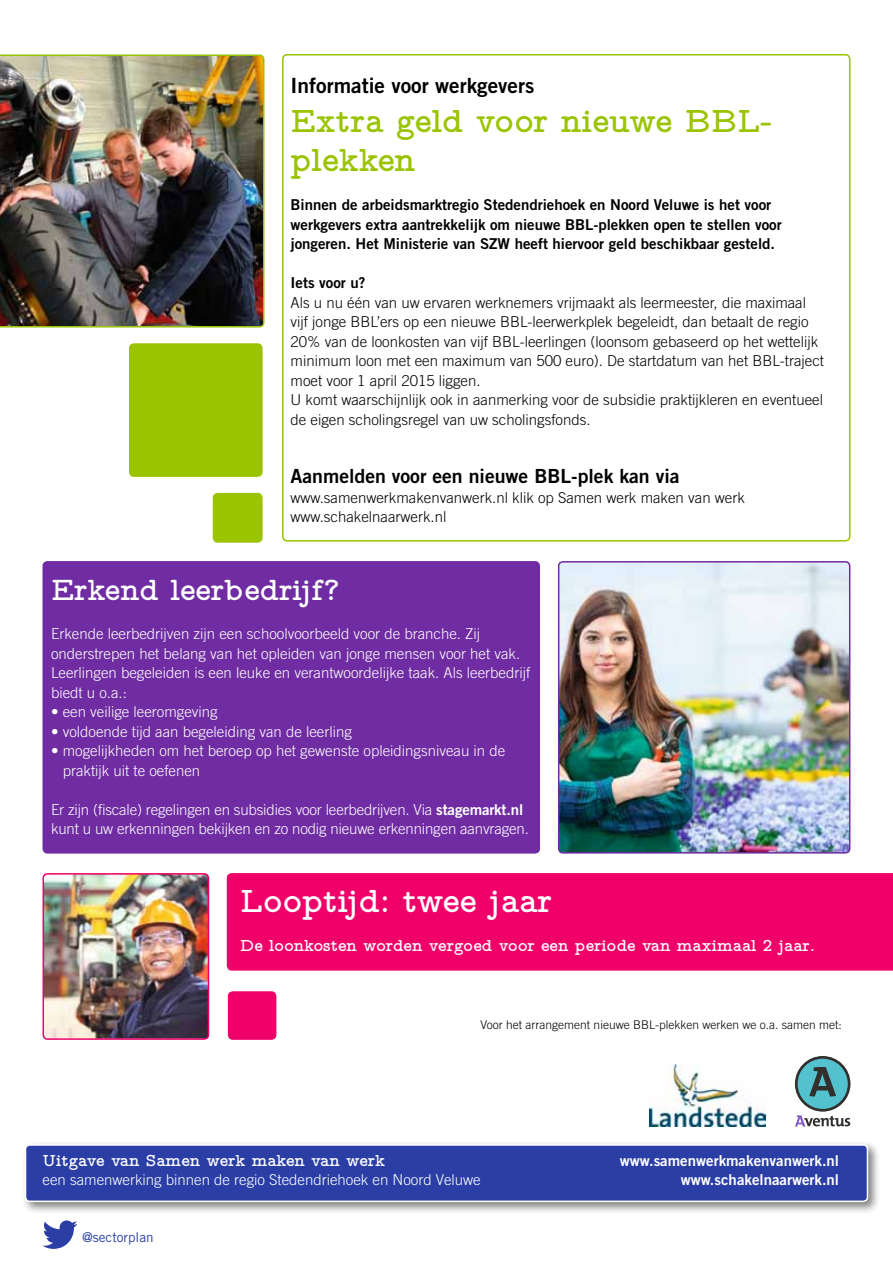
<style>
.page{position:relative;width:893px;height:1263px;background:#fff}
.page>*{position:absolute;margin:0;border:0;box-sizing:border-box;transform-origin:0 0}
.t1{font:700 36px/39px "LM Mono Prop Lt 10";color:#9ac400}
.t2{font:700 36px "LM Mono Prop Lt 10";color:#fff}
.t3{font:700 33px "LM Mono Prop Lt 10";color:#fff}
.t4{font:21px "Trade Gothic Bold Two";color:#000}
.t5{font:19.5px "Trade Gothic Bold Two";color:#000}
.t6{font:700 18px "LM Mono Prop Lt 10";color:#fff}
.t7{font:300 15px/19.5px "Trade Gothic";color:#fff}
.t8{font:300 15px/19.5px "Trade Gothic";color:#000}
.t9{font:15px/19.5px "Trade Gothic Bold Two";color:#000}
.t10{font:15px "Trade Gothic Bold Two";color:#fff}
.t11{font:13.5px "Trade Gothic";color:#2a3ea5}
.t12{font:300 12px "Trade Gothic";color:#000}
.s1{font-family:"Trade Gothic Bold Two";font-weight:400}
</style>
<div class="page">
<div style="left:43px;top:562px;width:496px;height:291px;background:#702ca2;border-radius:4px"></div>
<div style="left:43px;top:561px;width:497px;height:293px;border:2px solid #702ca2;border-radius:4px"></div>
<div style="left:227px;top:873px;width:666px;height:98px;background:#f00069"></div>
<img style="left:0;top:54px;width:264px;height:273px">
<img style="left:43px;top:874px;width:163px;height:165px">
<div style="left:43px;top:873px;width:166px;height:167px;border:2px solid #f00069;border-radius:4px"></div>
<div style="left:229px;top:992px;width:47px;height:47px;background:#f00069;border-radius:4px"></div>
<div style="left:228px;top:991px;width:48px;height:49px;border:2px solid #f00069;border-radius:4px"></div>
<div style="left:130px;top:344px;width:132px;height:132px;background:#9ac400;border-radius:4px"></div>
<div style="left:129px;top:343px;width:134px;height:134px;border:2px solid #9ac400;border-radius:4px"></div>
<div style="left:213px;top:494px;width:49px;height:48px;background:#9ac400;border-radius:4px"></div>
<div style="left:213px;top:493px;width:50px;height:50px;border:2px solid #9ac400;border-radius:4px"></div>
<img style="left:561px;top:562px;width:289px;height:289px">
<div style="left:558px;top:561px;width:292px;height:293px;border:2px solid #702ca2;border-radius:4px"></div>
<div style="left:282px;top:54px;width:568px;height:488px;border:2px solid #9ac400;border-radius:4px"></div>
<img style="left:649px;top:1064px;width:116px;height:62px">
<svg style="left:795px;top:1056px;width:55px;height:71px"></svg>
<svg style="left:43px;top:1220px;width:34px;height:29px"></svg>
<div style="left:21px;top:1140px;width:859px;height:74px;background:#000;opacity:.5"></div>
<div style="left:26px;top:1145px;width:841px;height:56px;background:#2a3ea5;border-radius:4px"></div>
<div style="left:25px;top:1144px;width:843px;height:58px;border:2px solid #fff;border-radius:4px"></div>
<h3 class="t4" style="left:291px;top:72px;width:245px">Informatie voor werkgevers</h3>
<h1 class="t1" style="left:291px;top:100px;width:484px">Extra geld voor nieuwe BBL&shy;plekken</h1>
<p class="t9" style="left:291px;top:195px;width:493px">Binnen de arbeidsmarktregio Stedendriehoek en Noord Veluwe is het voor werkgevers extra aantrekkelijk om nieuwe BBL-plekken open te stellen voor jongeren. Het Ministerie van SZW heeft hiervoor geld beschikbaar gesteld.</p>
<p class="t9" style="left:291px;top:273px;width:76px">Iets voor u?</p>
<p class="t8" style="left:291px;top:292px;width:535px">Als u nu één van uw ervaren werknemers vrijmaakt als leermeester, die maximaal vijf jonge BBL’ers op een nieuwe BBL-leerwerkplek begeleidt, dan betaalt de regio 20% van de loonkosten van vijf BBL-leerlingen (loonsom gebaseerd op het wettelijk minimum loon met een maximum van 500 euro). De startdatum van het BBL-traject moet voor 1 april 2015 liggen.<br>U komt waarschijnlijk ook in aanmerking voor de subsidie praktijkleren en eventueel de eigen scholingsregel van uw scholingsfonds.</p>
<h3 class="t5" style="left:291px;top:464px;width:390px">Aanmelden voor een nieuwe BBL-plek kan via</h3>
<p class="t8" style="left:291px;top:487px;width:456px">www.samenwerkmakenvanwerk.nl klik op Samen werk maken van werk www.schakelnaarwerk.nl</p>
<h2 class="t3" style="left:51px;top:566px;width:290px">Erkend leerbedrijf?</h2>
<p class="t7" style="left:51px;top:624px;width:481px">Erkende leerbedrijven zijn een schoolvoorbeeld voor de branche. Zij onderstrepen het belang van het opleiden van jonge mensen voor het vak.<br>Leerlingen begeleiden is een leuke en verantwoordelijke taak. Als leerbedrijf biedt u o.a.:</p>
<p class="t7" style="left:51px;top:702px;width:168px">• een veilige leeromgeving</p>
<p class="t7" style="left:51px;top:721px;width:302px">• voldoende tijd aan begeleiding van de leerling</p>
<p class="t7" style="left:63px;top:741px;width:444px;text-indent:-12px">• mogelijkheden om het beroep op het gewenste opleidingsniveau in de praktijk uit te oefenen</p>
<p class="t7" style="left:51px;top:799px;width:479px">Er zijn (fiscale) regelingen en subsidies voor leerbedrijven. Via <span class="s1">stagemarkt.nl </span>kunt u uw erkenningen bekijken en zo nodig nieuwe erkenningen aanvragen.</p>
<h1 class="t2" style="left:240px;top:875px;width:313px">Looptijd: twee jaar</h1>
<p class="t6" style="left:240px;top:933px;width:576px">De loonkosten worden vergoed voor een periode van maximaal 2 jaar.</p>
<p class="t12" style="left:480px;top:1018px;width:363px">Voor het arrangement nieuwe BBL-plekken werken we o.a. samen met:</p>
<p class="t6" style="left:43px;top:1147px;width:344px">Uitgave van Samen werk maken van werk</p>
<p class="t10" style="left:620px;top:1151px;width:221px">www.samenwerkmakenvanwerk.nl</p>
<p class="t7" style="left:43px;top:1170px;width:440px">een samenwerking binnen de regio Stedendriehoek en Noord Veluwe</p>
<p class="t10" style="left:681px;top:1170px;width:160px">www.schakelnaarwerk.nl</p>
<p class="t11" style="left:82px;top:1229px;width:73px">@sectorplan</p>
</div>
